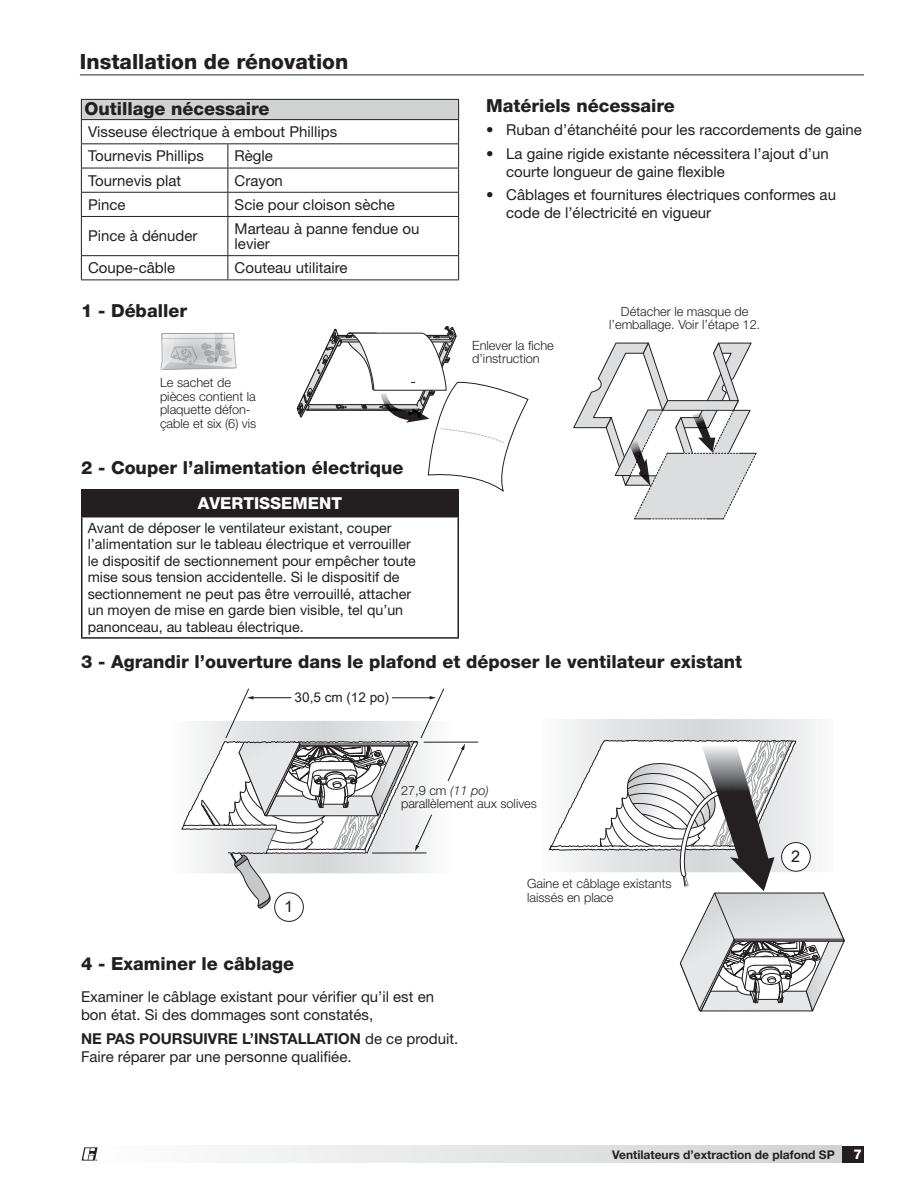
<style>
.page{position:relative;width:918px;height:1188px;background:#fff}
.page>*{position:absolute;margin:0;border:0;box-sizing:border-box;transform-origin:0 0}
.t1{font:800 21px "Helvetica Neue LT Std";color:#231f20}
.t2{font:800 18px "Helvetica Neue LT Std";color:#231f20}
.t3{font:800 16.5px "Helvetica Neue LT Std";color:#fff}
.t4{font:16.2px "Helvetica LT Std";color:#231f20}
.t5{font:15px/18px "Helvetica Neue LT Std";color:#231f20}
.t6{font:14.25px/16.5px "Helvetica Neue LT Std";color:#231f20}
.t7{font:13.5px "Helvetica LT Std";color:#231f20}
.t8{font:800 13.5px "Helvetica Neue LT Std";color:#fff}
.t9{font:300 12.75px/13.5px "Helvetica Neue LT Std";color:#231f20}
.t10{font:700 12px "Helvetica Neue LT Std";color:#231f20}
.t11{font:700 2.1px "Helvetica Neue LT Std";color:#231f20}
.s1{font-style:italic}
.s2{font-weight:700}
</style>
<div class="page">
<div style="left:832px;top:1146px;width:32px;height:17px;background:#231f20"></div>
<div style="left:81px;top:1146px;width:760px;height:17px;background:linear-gradient(to right,#fefefe,#d0d2d4)"></div>
<svg style="left:82px;top:1147px;width:16px;height:14px"></svg>
<div style="left:82px;top:490px;width:376px;height:27px;background:#231f20"></div>
<hr style="left:81px;top:489px;width:378px;height:1px;background:#231f20">
<svg style="left:81px;top:490px;width:1px;height:26px"></svg>
<hr style="left:81px;top:516px;width:378px;height:2px;background:#231f20">
<hr style="left:81px;top:517px;width:1px;height:120px;background:#231f20">
<hr style="left:458px;top:517px;width:1px;height:120px;background:#231f20">
<hr style="left:81px;top:637px;width:378px;height:2px;background:#231f20">
<svg style="left:565px;top:719px;width:253px;height:11px"></svg>
<hr style="left:424px;top:742px;width:54px;height:1px;background:#231f20">
<svg style="left:181px;top:688px;width:284px;height:221px"></svg>
<svg style="left:161px;top:333px;width:76px;height:37px"></svg>
<svg style="left:548px;top:730px;width:297px;height:282px"></svg>
<div style="left:275px;top:893px;width:28px;height:28px;background:#fff;border-radius:50%"></div>
<div style="left:274px;top:892px;width:30px;height:30px;border:1px solid #231f20;border-radius:50%"></div>
<div style="left:782px;top:843px;width:28px;height:28px;background:#fff;border-radius:50%"></div>
<div style="left:781px;top:842px;width:30px;height:30px;border:1px solid #231f20;border-radius:50%"></div>
<svg style="left:573px;top:342px;width:184px;height:178px"></svg>
<svg style="left:297px;top:326px;width:232px;height:190px"></svg>
<hr style="left:80px;top:74px;width:784px;height:2px;background:#6c6d70">
<div style="left:81px;top:99px;width:378px;height:21px;background:#d1d2d4"></div>
<hr style="left:81px;top:99px;width:147px;height:1px;background:#231f20">
<hr style="left:228px;top:99px;width:231px;height:1px;background:#231f20">
<hr style="left:81px;top:119px;width:147px;height:1px;background:#231f20">
<hr style="left:228px;top:119px;width:231px;height:1px;background:#231f20">
<hr style="left:81px;top:143px;width:147px;height:1px;background:#231f20">
<hr style="left:228px;top:143px;width:231px;height:1px;background:#231f20">
<hr style="left:81px;top:168px;width:147px;height:1px;background:#231f20">
<hr style="left:228px;top:168px;width:231px;height:1px;background:#231f20">
<hr style="left:81px;top:192px;width:147px;height:1px;background:#231f20">
<svg style="left:81px;top:100px;width:1px;height:116px"></svg>
<hr style="left:228px;top:192px;width:231px;height:1px;background:#231f20">
<svg style="left:228px;top:144px;width:1px;height:72px"></svg>
<svg style="left:458px;top:100px;width:1px;height:116px"></svg>
<hr style="left:81px;top:216px;width:147px;height:1px;background:#231f20">
<hr style="left:81px;top:217px;width:1px;height:38px;background:#231f20">
<hr style="left:228px;top:216px;width:231px;height:1px;background:#231f20">
<hr style="left:228px;top:217px;width:1px;height:38px;background:#231f20">
<hr style="left:458px;top:217px;width:1px;height:38px;background:#231f20">
<hr style="left:81px;top:255px;width:147px;height:1px;background:#231f20">
<svg style="left:81px;top:256px;width:1px;height:24px"></svg>
<hr style="left:228px;top:255px;width:231px;height:1px;background:#231f20">
<svg style="left:228px;top:256px;width:1px;height:24px"></svg>
<svg style="left:458px;top:256px;width:1px;height:24px"></svg>
<hr style="left:81px;top:280px;width:147px;height:1px;background:#231f20">
<hr style="left:228px;top:280px;width:231px;height:1px;background:#231f20">
<h1 class="t1" style="left:80px;top:49px;width:270px">Installation de rénovation</h1>
<p class="t2" style="left:85px;top:98px;width:187px">Outillage nécessaire</p>
<p class="t5" style="left:88px;top:119px;width:251px;line-height:24.2px">Visseuse électrique à embout Phillips<br>Tournevis Phillips</p>
<p class="t5" style="left:235px;top:147px;width:40px">Règle</p>
<p class="t5" style="left:88px;top:171px;width:95px">Tournevis plat</p>
<p class="t5" style="left:235px;top:171px;width:50px">Crayon</p>
<p class="t5" style="left:88px;top:195px;width:39px">Pince</p>
<p class="t5" style="left:235px;top:195px;width:162px">Scie pour cloison sèche</p>
<p class="t5" style="left:88px;top:227px;width:111px">Pince à dénuder</p>
<p class="t5" style="left:235px;top:221px;width:186px;line-height:15px">Marteau à panne fendue ou levier</p>
<p class="t5" style="left:88px;top:259px;width:88px">Coupe-câble</p>
<p class="t5" style="left:235px;top:259px;width:115px">Couteau utilitaire</p>
<p class="t2" style="left:81px;top:300px;width:108px">1 - Déballer</p>
<p class="t9" style="left:160px;top:376px;width:98px">Le sachet de pièces contient la plaquette défon&shy;çable et six (6) vis</p>
<p class="t2" style="left:81px;top:457px;width:324px">2 - Couper l’alimentation électrique</p>
<p class="t3" style="left:198px;top:493px;width:146px">AVERTISSEMENT</p>
<p class="t6" style="left:88px;top:519px;width:330px">Avant de déposer le ventilateur existant, couper l’alimentation sur le tableau électrique et verrouiller le dispositif de sectionnement pour empêcher toute mise sous tension accidentelle. Si le dispositif de sectionnement ne peut pas être verrouillé, attacher un moyen de mise en garde bien visible, tel qu’un panonceau, au tableau électrique.</p>
<p class="t2" style="left:486px;top:95px;width:190px">Matériels nécessaire</p>
<p class="t5" style="left:486px;top:121px;width:377px">• Ruban d’étanchéité pour les raccordements de gaine</p>
<p class="t5" style="left:506px;top:144px;width:324px;text-indent:-20px">• La gaine rigide existante nécessitera l’ajout d’un courte longueur de gaine flexible</p>
<p class="t5" style="left:506px;top:186px;width:331px;text-indent:-20px">• Câblages et fournitures électriques conformes au code de l’électricité en vigueur</p>
<p class="t9" style="left:472px;top:338px;width:83px">Enlever la fiche d’instruction</p>
<p class="t9" style="left:609px;top:304px;width:153px;text-align:center">Détacher le masque de l’emballage. Voir l’étape 12.</p>
<p class="t2" style="left:81px;top:651px;width:663px">3 - Agrandir l’ouverture dans le plafond et déposer le ventilateur existant</p>
<p class="t7" style="left:295px;top:687px;width:96px">30,5 cm <span class="s1">(12 po)</span></p>
<p class="t4" style="left:284px;top:895px;width:11px">1</p>
<p class="t2" style="left:81px;top:953px;width:215px">4 - Examiner le câblage</p>
<p class="t9" style="left:401px;top:783px;width:138px">27,9 cm <span class="s1">(11 po) </span>parallèlement aux solives</p>
<p class="t9" style="left:527px;top:877px;width:146px">Gaine et câblage existants laissés en place</p>
<p class="t5" style="left:81px;top:988px;width:355px">Examiner le câblage existant pour vérifier qu’il est en bon état. Si des dommages sont constatés,</p>
<p class="t5" style="left:81px;top:1029px;width:379px"><span class="s2">NE PAS POURSUIVRE L’INSTALLATION</span> de ce produit.<br>Faire réparer par une personne qualifiée.</p>
<p class="t4" style="left:791px;top:845px;width:11px">2</p>
<p class="t11" style="left:96px;top:1159px;width:3px">®</p>
<p class="t10" style="left:612px;top:1147px;width:224px">Ventilateurs d’extraction de plafond SP</p>
<p class="t8" style="left:853px;top:1146px;width:10px">7</p>
</div>
